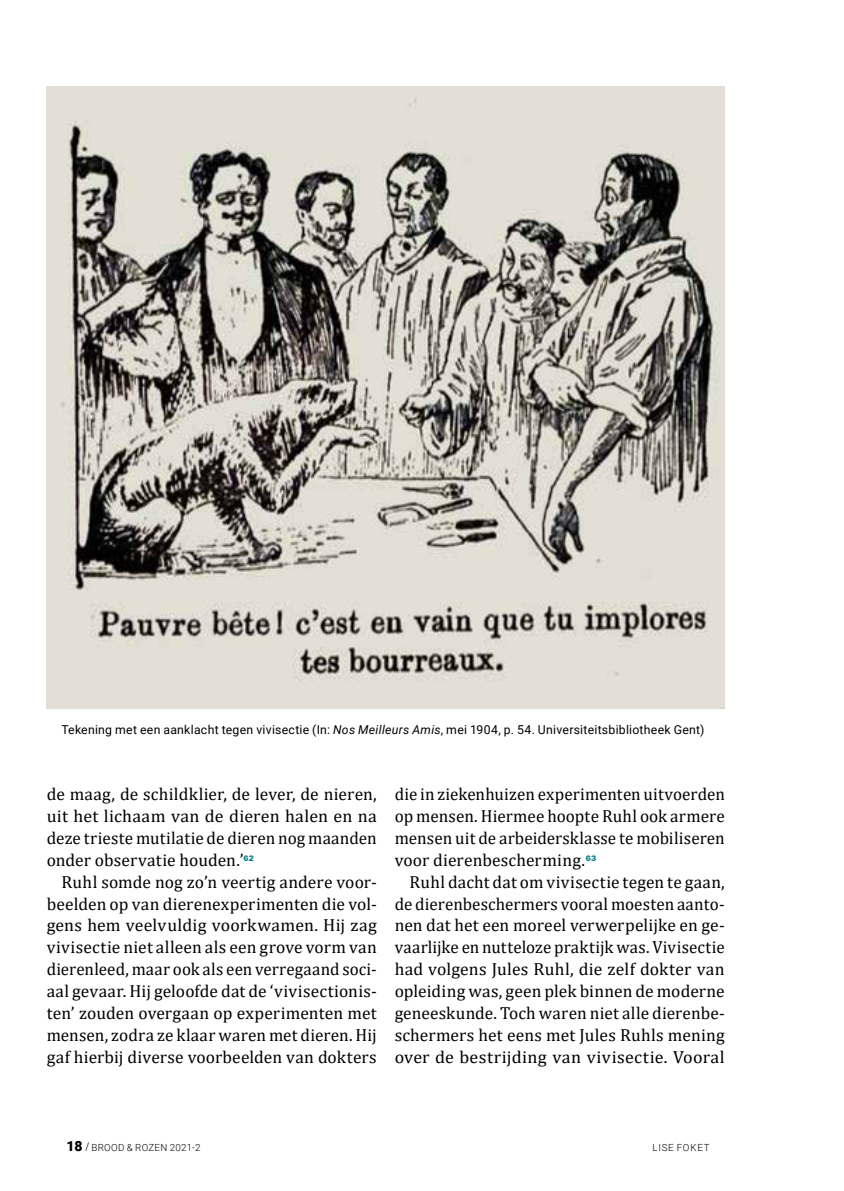
<style>
.page{position:relative;width:844px;height:1191px;background:#fff}
.page>*{position:absolute;margin:0;border:0;box-sizing:border-box;transform-origin:0 0}
.t1{font:17.5px/21.9px "Cambria";letter-spacing:.005em;color:#000;text-align:justify}
.t2{font:12.25px "Roboto";letter-spacing:.02em;color:#000}
.t3{font:300 9.8px "Roboto";letter-spacing:.03em;color:#000}
.t4{font:300 9.8px "Roboto";letter-spacing:.075em;color:#000}
.t5{font:900 7.7px "Zurich BT";color:#007d8a}
.s1{font-style:italic}
.s2{font-weight:900;font-size:14px}
.s3{font-family:"Zurich BT";font-weight:400;font-size:10.5px}
</style>
<div class="page">
<img style="left:47px;top:87px;width:677px;height:622px">
<p class="t2" style="left:62px;top:721px;width:644px">Tekening met een aanklacht tegen vivisectie (In: <span class="s1">Nos Meilleurs Amis</span>, mei 1904, p. 54. Universiteitsbibliotheek Gent)</p>
<p class="t1" style="left:47px;top:783px;width:331px">de maag, de schildklier, de lever, de nieren, uit het lichaam van de dieren halen en na deze trieste mutilatie de dieren nog maanden onder observatie houden.’</p>
<p class="t5" style="left:243px;top:854px;width:12px">62</p>
<p class="t1" style="left:47px;top:870px;width:331px;text-indent:15px">Ruhl somde nog zo’n veertig andere voor&shy;beelden op van dierenexperimenten die vol&shy;gens hem veelvuldig voorkwamen. Hij zag vivisectie niet alleen als een grove vorm van dierenleed, maar ook als een verregaand soci&shy;aal gevaar. Hij geloofde dat de ‘vivisectionis&shy;ten’ zouden overgaan op experimenten met mensen, zodra ze klaar waren met dieren. Hij gaf hierbij diverse voorbeelden van dokters</p>
<p class="t1" style="left:394px;top:783px;width:331px">die in ziekenhuizen experimenten uitvoerden op mensen. Hiermee hoopte Ruhl ook armere mensen uit de arbeidersklasse te mobiliseren voor dierenbescherming.</p>
<p class="t5" style="left:585px;top:854px;width:12px">63</p>
<p class="t1" style="left:394px;top:870px;width:331px;text-indent:15px">Ruhl dacht dat om vivisectie tegen te gaan, de dierenbeschermers vooral moesten aanto&shy;nen dat het een moreel verwerpelijke en ge&shy;vaarlijke en nutteloze praktijk was. Vivisectie had volgens Jules Ruhl, die zelf dokter van opleiding was, geen plek binnen de moderne geneeskunde. Toch waren niet alle dierenbe&shy;schermers het eens met Jules Ruhls mening over de bestrijding van vivisectie. Vooral</p>
<p class="t3" style="left:66px;top:1140px;width:135px"><span class="s2">18</span> <span class="s3">/</span> BROOD &amp; ROZEN 2021-2</p>
<p class="t4" style="left:652px;top:1140px;width:59px">LISE FOKET</p>
</div>
